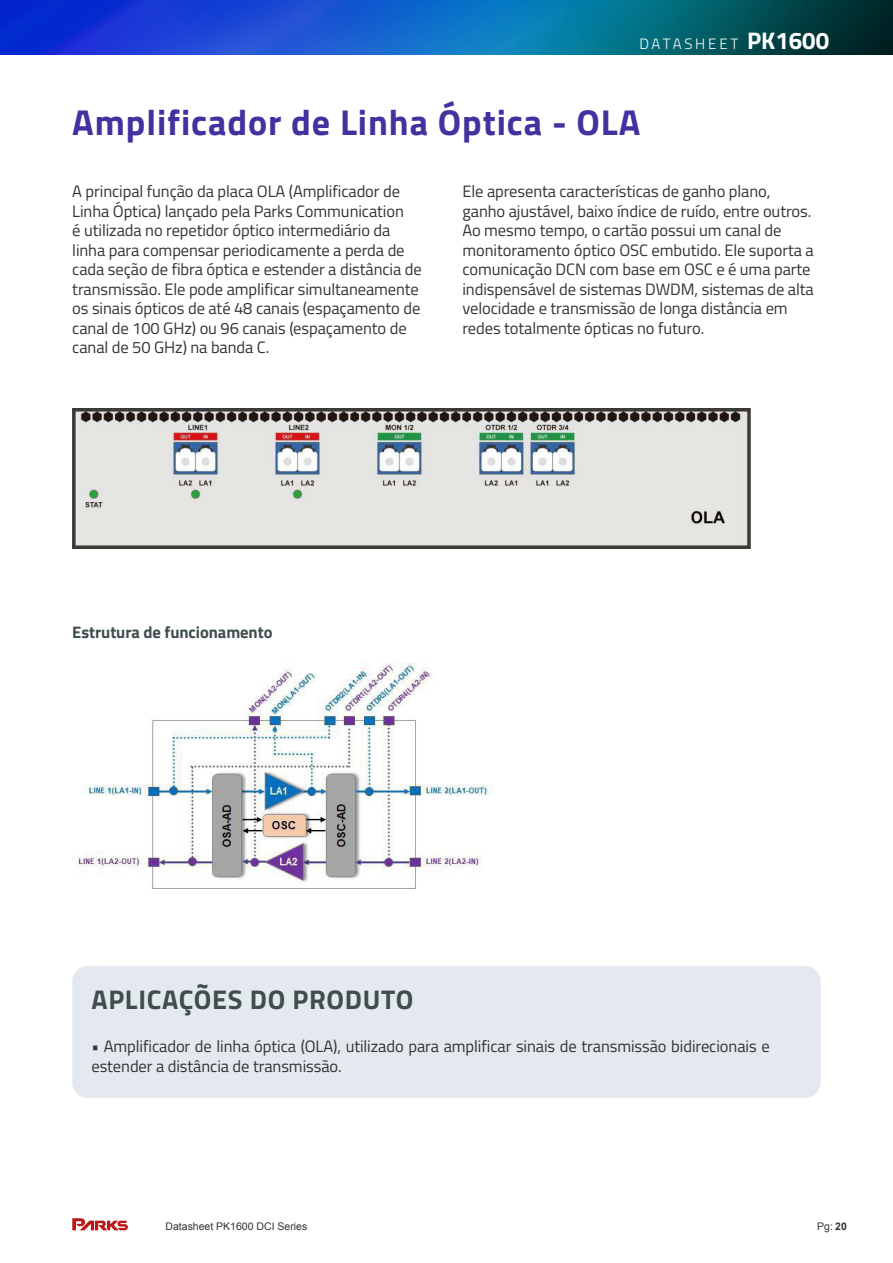
<style>
.page{position:relative;width:893px;height:1263px;background:#fff}
.page>*{position:absolute;margin:0;border:0;box-sizing:border-box;transform-origin:0 0}
.t1{font:700 36px "Titillium Web";letter-spacing:.025em;color:#45309f}
.t2{font:700 27px "Titillium Web";letter-spacing:.025em;color:#404d4f}
.t3{font:700 16.65px "Titillium Web";letter-spacing:-.005em;color:#404d4f}
.t4{font:16.5px/19.5px "Titillium Web";letter-spacing:-.005em;color:#333}
.t5{font:300 15px "Titillium Web";letter-spacing:.185em;color:#fff}
.t6{font:10.5px "Arial";color:#333}
.s1{font-weight:700;font-size:24px}
.s2{font-weight:700}
</style>
<div class="page">
<svg style="left:72px;top:1218px;width:56px;height:12px"></svg>
<img style="left:0;top:0;width:893px;height:54px">
<div style="left:72px;top:966px;width:749px;height:132px;background:#e3e9ee;border-radius:16px"></div>
<img style="left:72px;top:408px;width:678px;height:140px">
<img style="left:72px;top:662px;width:421px;height:226px">
<p class="t5" style="left:639px;top:32px;width:191px">DATASHEET <span class="s1">PK1600</span></p>
<h1 class="t1" style="left:72px;top:95px;width:570px">Amplificador de Linha Óptica - OLA</h1>
<p class="t4" style="left:72px;top:181px;width:351px">A principal função da placa OLA (Amplificador de Linha Óptica) lançado pela Parks Communication<br>é utilizada no repetidor óptico intermediário da linha para compensar periodicamente a perda de cada seção de fibra óptica e estender a distância de transmissão. Ele pode amplificar simultaneamente os sinais ópticos de até 48 canais (espaçamento de canal de 100 GHz) ou 96 canais (espaçamento de canal de 50 GHz) na banda C.</p>
<p class="t4" style="left:462px;top:181px;width:353px">Ele apresenta características de ganho plano, ganho ajustável, baixo índice de ruído, entre outros.<br>Ao mesmo tempo, o cartão possui um canal de monitoramento óptico OSC embutido. Ele suporta a comunicação DCN com base em OSC e é uma parte indispensável de sistemas DWDM, sistemas de alta velocidade e transmissão de longa distância em redes totalmente ópticas no futuro.</p>
<p class="t3" style="left:72px;top:619px;width:202px">Estrutura de funcionamento</p>
<h2 class="t2" style="left:91px;top:979px;width:324px">APLICAÇÕES DO PRODUTO</h2>
<p class="t4" style="left:91px;top:1036px;width:680px">• Amplificador de linha óptica (OLA), utilizado para amplificar sinais de transmissão bidirecionais e estender a distância de transmissão.</p>
<p class="t6" style="left:166px;top:1220px;width:143px">Datasheet PK1600 DCI Series</p>
<p class="t6" style="left:817px;top:1220px;width:31px">Pg: <span class="s2">20</span></p>
</div>
